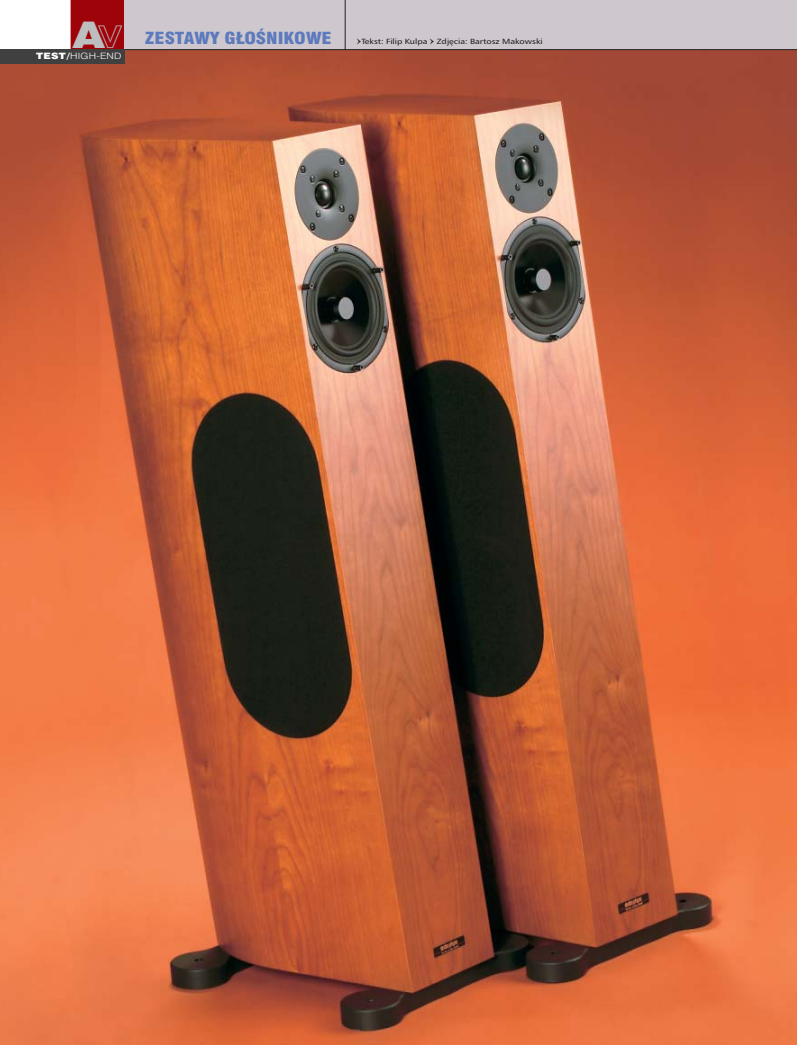
<style>
.page{position:relative;width:797px;height:1045px;background:#fff}
.page>*{position:absolute;margin:0;border:0;box-sizing:border-box;transform-origin:0 0}
.t1{font:900 condensed 16.25px "Swiss 721 PL";color:#5d7abd;scale:1.2 1}
.t2{font:300 8.75px "Swiss 721 PL";letter-spacing:.02em;color:#fff;scale:1.2 1}
.t3{font:7.5px "Humanist Triple Seven PL";color:#231f1f;scale:1.2 1}
.s1{font-stretch:normal;font-size:36.75px;color:#bcbec0}
.s2{font-family:"Swiss 721 PL Bold Outline";font-weight:400;font-stretch:normal;font-size:31.25px;color:#bcbec0}
.s3{font-weight:900}
</style>
<div class="page">
<img style="left:0;top:50px;width:796px;height:995px">
<div style="left:71px;top:0;width:53px;height:50px;background:#9e030a"></div>
<div style="left:124px;top:0;width:672px;height:50px;background:#cec8ce"></div>
<hr style="left:124px;top:49px;width:672px;height:1px;background:#231f1f">
<hr style="left:345px;top:0;width:1px;height:50px;background:#231f1f">
<div style="left:0;top:50px;width:124px;height:14px;background:#404041"></div>
<h1 class="t1" style="left:72px;top:32px;width:217px"><span class="s1">A</span><span class="s2">V</span> ZESTAWY G¸OÂNIKOWE</h1>
<p class="t2" style="left:36px;top:53px;width:73px"><span class="s3">TEST/</span>HIGH-END</p>
<p class="t2" style="left:38px;top:53px;width:71px"><span class="s3">TEST/</span>PRODUKT</p>
<p class="t3" style="left:361px;top:38px;width:152px">Tekst: Filip Kulpa Zdj´cia: Bartosz Makowski</p>
</div>
